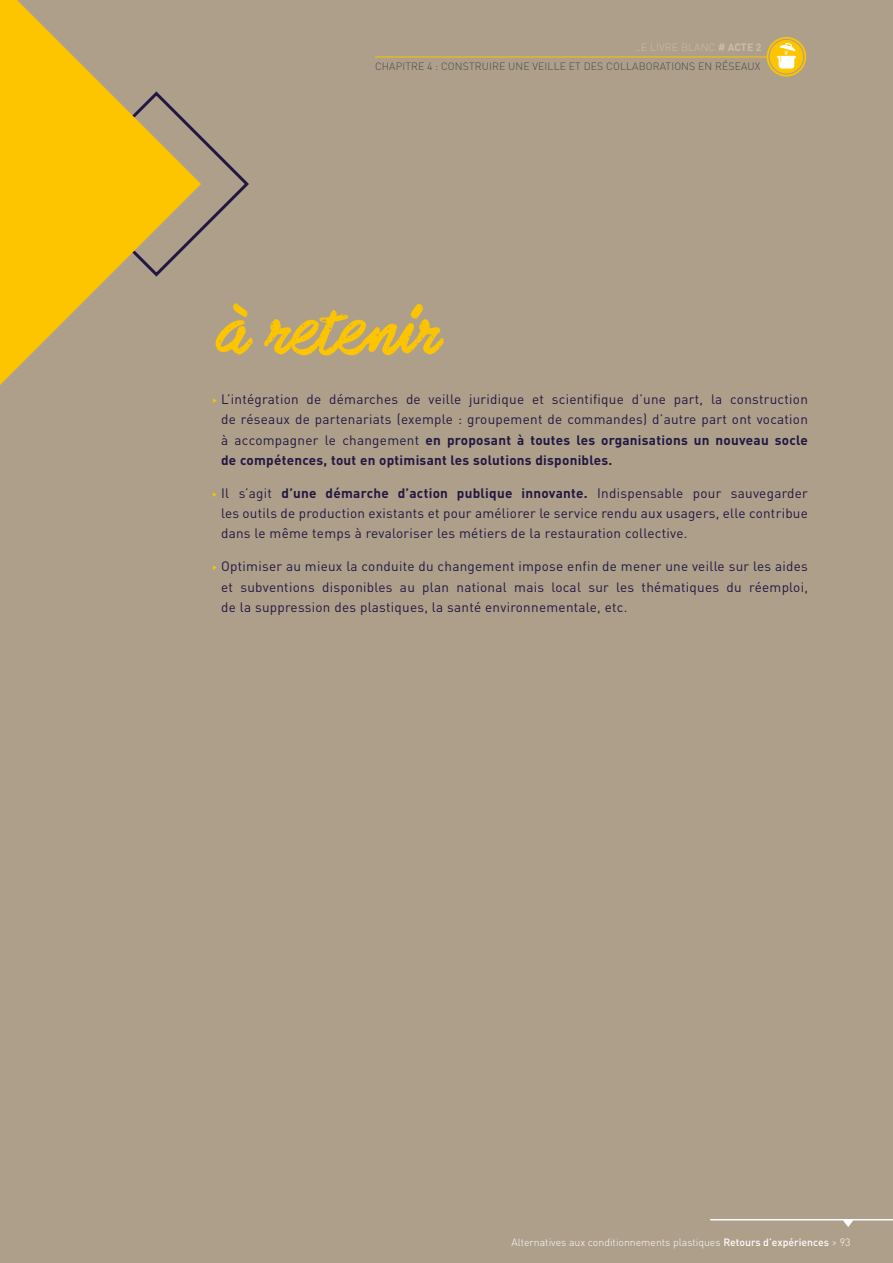
<style>
.page{position:relative;width:893px;height:1263px;background:#ae9f8b}
.page>*{position:absolute;margin:0;border:0;box-sizing:border-box;transform-origin:0 0}
.t1{font:87.6px "Subroc";color:#fdc400}
.t2{font:13.5px/20.2px "DINOT";letter-spacing:.02em;color:#221741;text-align:justify}
.t3{font:300 10.5px "DINOT";color:#fff}
.t4{font:300 10.5px "DINOT";letter-spacing:.01em;color:#4a4a49}
.s1{font-family:"Entypo";color:#fdc400}
.s2{font-weight:700}
.s3{font-weight:500}
</style>
<div class="page">
<svg style="left:201px;top:136px;width:48px;height:96px"></svg>
<svg style="left:0;top:0;width:201px;height:385px;fill:#fdc400"></svg>
<hr style="left:710px;top:1219px;width:183px;height:1px;background:#fff">
<svg style="left:843px;top:1220px;width:11px;height:7px"></svg>
<hr style="left:375px;top:57px;width:392px;height:1px;background:#fdc400">
<svg style="left:767px;top:37px;width:39px;height:40px"></svg>
<p class="t4" style="left:375px;top:59px;width:387px">CHAPITRE 4 : CONSTRUIRE UNE VEILLE ET DES COLLABORATIONS EN RÉSEAUX</p>
<h1 class="t1" style="left:213px;top:275px;width:225px">à retenir</h1>
<p class="t2" style="left:221px;top:388px;width:588px;text-indent:-9px"><span class="s1">▶</span> L’intégration de démarches de veille juridique et scientifique d’une part, la construction de réseaux de partenariats (exemple : groupement de commandes) d’autre part ont vocation à accompagner le changement <span class="s2">en proposant à toutes les organisations un nouveau socle de compétences, tout en optimisant les solutions disponibles.</span></p>
<p class="t2" style="left:221px;top:482px;width:588px;text-indent:-8px"><span class="s1">▶</span> Il s’agit <span class="s2">d’une démarche d’action publique innovante.</span> Indispensable pour sauvegarder les outils de production existants et pour améliorer le service rendu aux usagers, elle contribue dans le même temps à revaloriser les métiers de la restauration collective.</p>
<p class="t2" style="left:221px;top:556px;width:588px;text-indent:-9px"><span class="s1">▶</span> Optimiser au mieux la conduite du changement impose enfin de mener une veille sur les aides et subventions disponibles au plan national mais local sur les thématiques du réemploi, de la suppression des plastiques, la santé environnementale, etc.</p>
<p class="t3" style="left:511px;top:1235px;width:340px">Alternatives aux conditionnements plastiques <span class="s3">Retours d’expériences</span> &gt; 93</p>
</div>
